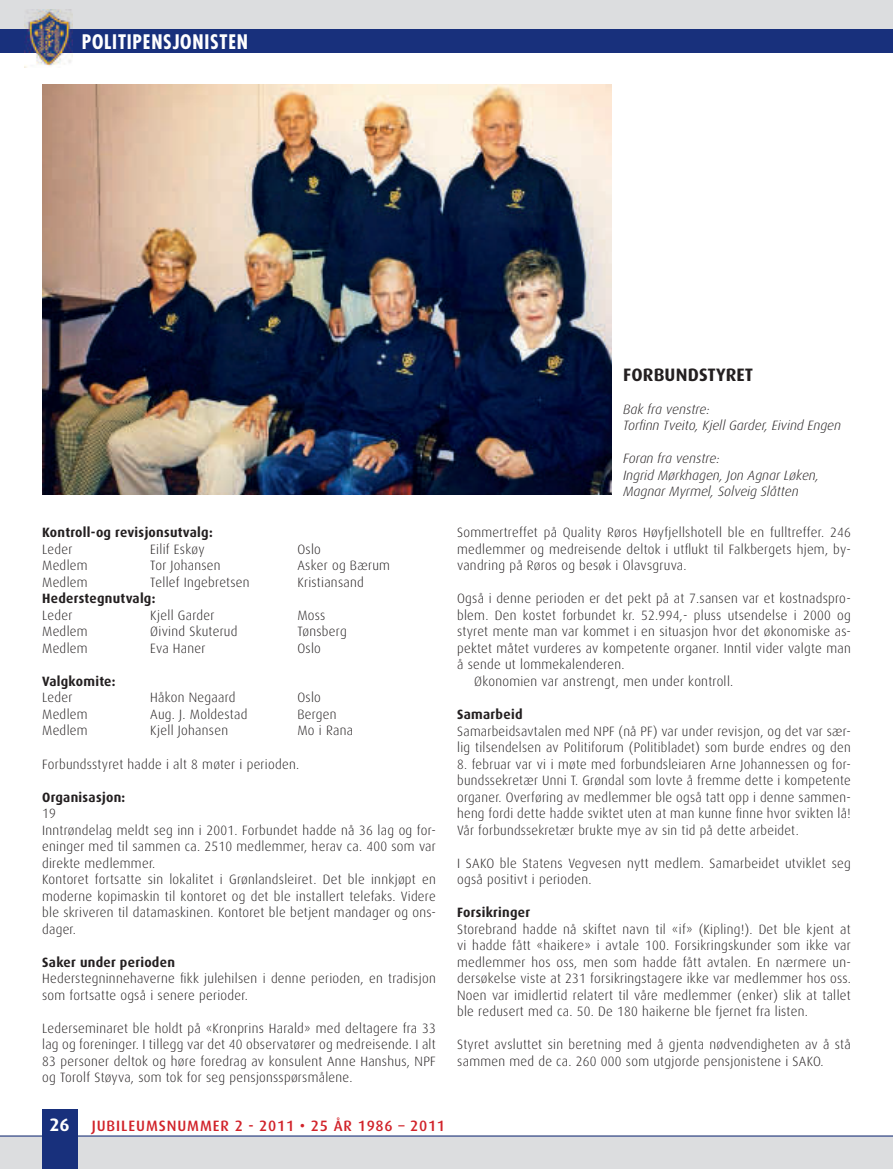
<style>
.page{position:relative;width:893px;height:1169px;background:#fff}
.page>*{position:absolute;margin:0;border:0;box-sizing:border-box;transform-origin:0 0}
.t1{font:700 condensed 19.5px "Futura";letter-spacing:.04em;color:#fff}
.t2{font:700 18px "Dax OT";letter-spacing:.01em;color:#231f20}
.t3{font:500 15px "Dax OT";letter-spacing:.06em;color:#d1232a}
.t4{font:300 13.5px/16.5px "Dax OT";letter-spacing:.02em;color:#231f20}
.t5{font:italic 300 13.5px/16.5px "Dax OT";color:#231f20}
.t6{font:700 13.5px "Dax OT";letter-spacing:.02em;color:#231f20}
.s1{font-weight:700;font-size:18px;color:#fff}
</style>
<div class="page">
<div style="left:0;top:1135px;width:892px;height:34px;background:#dcdddf"></div>
<div style="left:0;top:0;width:892px;height:39px;background:#dcdddf"></div>
<div style="left:0;top:29px;width:892px;height:24px;background:#18307c"></div>
<img style="left:25px;top:10px;width:48px;height:58px">
<div style="left:42px;top:1109px;width:36px;height:60px;background:#18307c"></div>
<hr style="left:0;top:1135px;width:892px;height:1px;background:#18307c">
<img style="left:42px;top:85px;width:569px;height:410px">
<h1 class="t1" style="left:82px;top:29px;width:168px">POLITIPENSJONISTEN</h1>
<p class="t6" style="left:42px;top:520px;width:172px">Kontroll-og revisjonsutvalg:</p>
<p class="t4" style="left:42px;top:538px;width:32px">Leder</p>
<p class="t4" style="left:150px;top:538px;width:56px">Eilif Eskøy</p>
<p class="t4" style="left:297px;top:538px;width:25px">Oslo</p>
<p class="t4" style="left:42px;top:555px;width:47px">Medlem</p>
<p class="t4" style="left:150px;top:555px;width:72px">Tor Johansen</p>
<p class="t4" style="left:297px;top:555px;width:94px">Asker og Bærum</p>
<p class="t4" style="left:42px;top:571px;width:47px">Medlem</p>
<p class="t4" style="left:150px;top:571px;width:101px">Tellef Ingebretsen</p>
<p class="t4" style="left:297px;top:571px;width:68px">Kristiansand</p>
<p class="t6" style="left:42px;top:586px;width:115px">Hederstegnutvalg:</p>
<p class="t4" style="left:42px;top:604px;width:32px">Leder</p>
<p class="t4" style="left:150px;top:604px;width:66px">Kjell Garder</p>
<p class="t4" style="left:297px;top:604px;width:29px">Moss</p>
<p class="t4" style="left:42px;top:621px;width:47px">Medlem</p>
<p class="t4" style="left:150px;top:621px;width:89px">Øivind Skuterud</p>
<p class="t4" style="left:297px;top:621px;width:51px">Tønsberg</p>
<p class="t4" style="left:42px;top:637px;width:47px">Medlem</p>
<p class="t4" style="left:150px;top:637px;width:57px">Eva Haner</p>
<p class="t4" style="left:297px;top:637px;width:25px">Oslo</p>
<p class="t6" style="left:42px;top:668px;width:75px">Valgkomite:</p>
<p class="t4" style="left:42px;top:687px;width:32px">Leder</p>
<p class="t4" style="left:150px;top:687px;width:87px">Håkon Negaard</p>
<p class="t4" style="left:297px;top:687px;width:25px">Oslo</p>
<p class="t4" style="left:42px;top:703px;width:47px">Medlem</p>
<p class="t4" style="left:150px;top:703px;width:99px">Aug. J. Moldestad</p>
<p class="t4" style="left:297px;top:703px;width:41px">Bergen</p>
<p class="t4" style="left:42px;top:720px;width:47px">Medlem</p>
<p class="t4" style="left:150px;top:720px;width:79px">Kjell Johansen</p>
<p class="t4" style="left:297px;top:720px;width:57px">Mo i Rana</p>
<p class="t4" style="left:42px;top:753px;width:258px">Forbundsstyret hadde i alt 8 møter i perioden.</p>
<p class="t6" style="left:42px;top:784px;width:85px">Organisasjon:</p>
<p class="t4" style="left:42px;top:802px;width:395px">19<br>Inntrøndelag meldt seg inn i 2001. Forbundet hadde nå 36 lag og for&shy;eninger med til sammen ca. 2510 medlemmer, herav ca. 400 som var direkte medlemmer.<br>Kontoret fortsatte sin lokalitet i Grønlandsleiret. Det ble innkjøpt en moderne kopimaskin til kontoret og det ble installert telefaks. Videre ble skriveren til datamaskinen. Kontoret ble betjent mandager og ons&shy;dager.</p>
<p class="t6" style="left:42px;top:949px;width:134px">Saker under perioden</p>
<p class="t4" style="left:42px;top:967px;width:395px">Hederstegninnehaverne fikk julehilsen i denne perioden, en tradisjon som fortsatte også i senere perioder.</p>
<p class="t4" style="left:42px;top:1017px;width:395px;text-align:justify">Lederseminaret ble holdt på «Kronprins Harald» med deltagere fra 33 lag og foreninger. I tillegg var det 40 observatører og medreisende. I alt 83 personer deltok og høre foredrag av konsulent Anne Hanshus, NPF og Torolf Støyva, som tok for seg pensjonsspørsmålene.</p>
<p class="t3" style="left:49px;top:1111px;width:397px"><span class="s1">26</span> JUBILEUMSNUMMER 2 - 2011 • 25 ÅR 1986 – 2011</p>
<h2 class="t2" style="left:623px;top:357px;width:131px">FORBUNDSTYRET</h2>
<p class="t5" style="left:623px;top:398px;width:219px">Bak fra venstre:<br>Torfinn Tveito, Kjell Garder, Eivind Engen</p>
<p class="t5" style="left:623px;top:448px;width:197px">Foran fra venstre:<br>Ingrid Mørkhagen, Jon Agnar Løken,<br>Magnar Myrmel, Solveig Slåtten</p>
<p class="t4" style="left:457px;top:522px;width:395px;text-align:justify">Sommertreffet på Quality Røros Høyfjellshotell ble en fulltreffer. 246 medlemmer og medreisende deltok i utflukt til Falkbergets hjem, by&shy;vandring på Røros og besøk i Olavsgruva.</p>
<p class="t4" style="left:457px;top:588px;width:395px">Også i denne perioden er det pekt på at 7.sansen var et kostnadspro-</p>
<p class="t4" style="left:457px;top:604px;width:395px">blem. Den kostet forbundet kr. 52.994,- pluss utsendelse i 2000 og</p>
<p class="t4" style="left:457px;top:621px;width:395px">styret mente man var kommet i en situasjon hvor det økonomiske as-</p>
<p class="t4" style="left:457px;top:637px;width:395px">pektet måtet vurderes av kompetente organer. Inntil vider valgte man</p>
<p class="t4" style="left:457px;top:654px;width:169px">å sende ut lommekalenderen.</p>
<p class="t4" style="left:474px;top:670px;width:260px">Økonomien var anstrengt, men under kontroll.</p>
<p class="t6" style="left:457px;top:701px;width:67px">Samarbeid</p>
<p class="t4" style="left:457px;top:720px;width:395px">Samarbeidsavtalen med NPF (nå PF) var under revisjon, og det var sær&shy;lig tilsendelsen av Politiforum (Politibladet) som burde endres og den</p>
<p class="t4" style="left:457px;top:753px;width:395px;text-align:justify">8. februar var vi i møte med forbundsleiaren Arne Johannessen og for&shy;bundssekretær Unni T. Grøndal som lovte å fremme dette i kompetente organer. Overføring av medlemmer ble også tatt opp i denne sammen&shy;heng fordi dette hadde sviktet uten at man kunne finne hvor svikten lå!<br>Vår forbundssekretær brukte mye av sin tid på dette arbeidet.</p>
<p class="t4" style="left:457px;top:852px;width:395px">I SAKO ble Statens Vegvesen nytt medlem. Samarbeidet utviklet seg også positivt i perioden.</p>
<p class="t6" style="left:457px;top:899px;width:74px">Forsikringer</p>
<p class="t4" style="left:457px;top:918px;width:395px;text-align:justify">Storebrand hadde nå skiftet navn til «if» (Kipling!). Det ble kjent at vi hadde fått «haikere» i avtale 100. Forsikringskunder som ikke var medlemmer hos oss, men som hadde fått avtalen. En nærmere un&shy;dersøkelse viste at 231 forsikringstagere ikke var medlemmer hos oss.<br>Noen var imidlertid relatert til våre medlemmer (enker) slik at tallet ble redusert med ca. 50. De 180 haikerne ble fjernet fra listen.</p>
<p class="t4" style="left:457px;top:1033px;width:395px">Styret avsluttet sin beretning med å gjenta nødvendigheten av å stå sammen med de ca. 260 000 som utgjorde pensjonistene i SAKO.</p>
</div>
